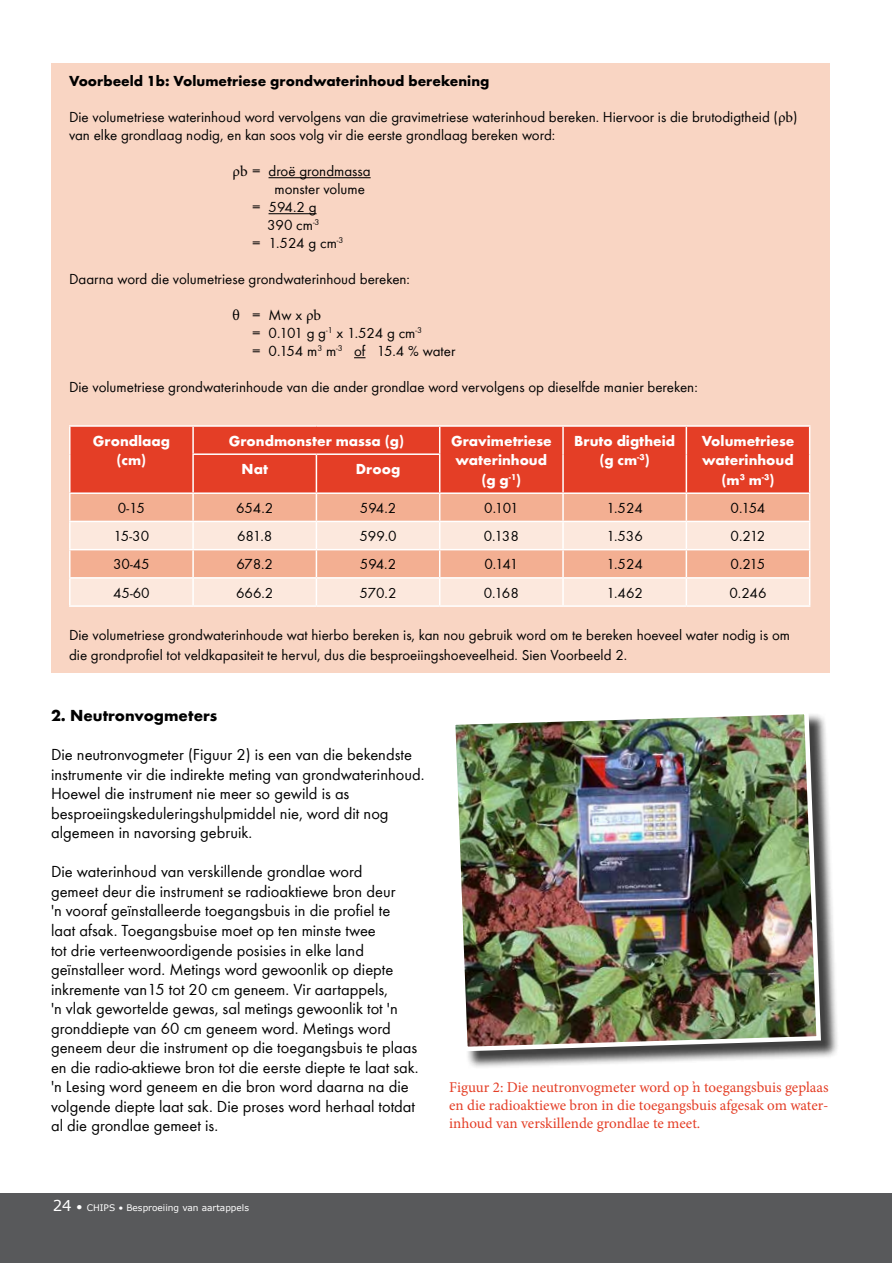
<style>
.page{position:relative;width:893px;height:1263px;background:#fff}
.page>*{position:absolute;margin:0;border:0;box-sizing:border-box;transform-origin:0 0}
.t1{font:16.5px/19.5px "Bright";color:#000}
.t2{font:700 16.5px "Bright";color:#000}
.t3{font:15px/18px "Bright";color:#000}
.t4{font:15px/18px "Minion Pro";color:#e43e26;text-align:justify}
.t5{font:700 15px/19.5px "Bright";color:#fff;text-align:center}
.t6{font:700 15px "Bright";color:#000}
.t7{font:9px "MS Reference Sans Serif";color:#fff}
.s1{font-family:"Minion Pro"}
.s2{font-size:15px}
.s3{font-size:12px}
</style>
<div class="page">
<div style="left:0;top:1193px;width:892px;height:70px;background:#58595b"></div>
<div style="left:51px;top:64px;width:778px;height:609px;background:#f9d5c3"></div>
<div style="left:71px;top:427px;width:738px;height:65px;background:#e43e26"></div>
<div style="left:71px;top:494px;width:738px;height:27px;background:#f3af92"></div>
<svg style="left:71px;top:522px;width:738px;height:83px;background:#f9d5c4"></svg>
<hr style="left:69px;top:425px;width:124px;height:2px;background:#fff">
<hr style="left:69px;top:427px;width:2px;height:27px;background:#fff">
<hr style="left:193px;top:425px;width:123px;height:2px;background:#fff">
<hr style="left:192px;top:427px;width:2px;height:26px;background:#fff">
<hr style="left:316px;top:425px;width:124px;height:2px;background:#fff">
<hr style="left:440px;top:425px;width:123px;height:2px;background:#fff">
<svg style="left:439px;top:427px;width:1px;height:26px"></svg>
<hr style="left:563px;top:425px;width:123px;height:2px;background:#fff">
<hr style="left:562px;top:427px;width:2px;height:27px;background:#fff">
<hr style="left:686px;top:425px;width:124px;height:2px;background:#fff">
<svg style="left:686px;top:427px;width:1px;height:27px"></svg>
<svg style="left:809px;top:427px;width:1px;height:27px"></svg>
<hr style="left:69px;top:454px;width:2px;height:38px;background:#fff">
<hr style="left:192px;top:453px;width:124px;height:2px;background:#fff">
<hr style="left:192px;top:455px;width:2px;height:37px;background:#fff">
<hr style="left:316px;top:453px;width:124px;height:2px;background:#fff">
<hr style="left:316px;top:455px;width:1px;height:37px;background:#fff">
<hr style="left:439px;top:455px;width:1px;height:37px;background:#fff">
<hr style="left:562px;top:454px;width:2px;height:38px;background:#fff">
<hr style="left:686px;top:454px;width:1px;height:38px;background:#fff">
<hr style="left:809px;top:454px;width:1px;height:38px;background:#fff">
<hr style="left:69px;top:492px;width:124px;height:2px;background:#fff">
<hr style="left:69px;top:494px;width:2px;height:27px;background:#fff">
<hr style="left:193px;top:492px;width:123px;height:2px;background:#fff">
<hr style="left:192px;top:494px;width:2px;height:27px;background:#fff">
<hr style="left:316px;top:492px;width:124px;height:2px;background:#fff">
<hr style="left:440px;top:492px;width:123px;height:2px;background:#fff">
<hr style="left:563px;top:492px;width:123px;height:2px;background:#fff">
<hr style="left:562px;top:494px;width:2px;height:27px;background:#fff">
<hr style="left:686px;top:492px;width:124px;height:2px;background:#fff">
<hr style="left:69px;top:521px;width:124px;height:1px;background:#fff">
<hr style="left:69px;top:522px;width:2px;height:27px;background:#fff">
<hr style="left:193px;top:521px;width:123px;height:1px;background:#fff">
<hr style="left:192px;top:522px;width:2px;height:27px;background:#fff">
<hr style="left:316px;top:521px;width:124px;height:1px;background:#fff">
<hr style="left:440px;top:521px;width:123px;height:1px;background:#fff">
<hr style="left:563px;top:521px;width:123px;height:1px;background:#fff">
<hr style="left:562px;top:522px;width:2px;height:27px;background:#fff">
<hr style="left:686px;top:521px;width:124px;height:1px;background:#fff">
<hr style="left:69px;top:549px;width:124px;height:1px;background:#fff">
<hr style="left:69px;top:550px;width:2px;height:27px;background:#fff">
<hr style="left:193px;top:549px;width:123px;height:1px;background:#fff">
<hr style="left:192px;top:550px;width:2px;height:27px;background:#fff">
<hr style="left:316px;top:549px;width:124px;height:1px;background:#fff">
<hr style="left:440px;top:549px;width:123px;height:1px;background:#fff">
<hr style="left:563px;top:549px;width:123px;height:1px;background:#fff">
<hr style="left:562px;top:550px;width:2px;height:27px;background:#fff">
<hr style="left:686px;top:549px;width:124px;height:1px;background:#fff">
<hr style="left:69px;top:577px;width:124px;height:2px;background:#fff">
<hr style="left:69px;top:579px;width:2px;height:26px;background:#fff">
<hr style="left:193px;top:577px;width:123px;height:2px;background:#fff">
<hr style="left:192px;top:579px;width:2px;height:26px;background:#fff">
<hr style="left:316px;top:577px;width:124px;height:2px;background:#fff">
<svg style="left:316px;top:494px;width:1px;height:111px"></svg>
<hr style="left:440px;top:577px;width:123px;height:2px;background:#fff">
<svg style="left:439px;top:494px;width:1px;height:111px"></svg>
<hr style="left:563px;top:577px;width:123px;height:2px;background:#fff">
<hr style="left:562px;top:579px;width:2px;height:26px;background:#fff">
<hr style="left:686px;top:577px;width:124px;height:2px;background:#fff">
<svg style="left:686px;top:494px;width:1px;height:111px"></svg>
<svg style="left:809px;top:494px;width:1px;height:111px"></svg>
<hr style="left:69px;top:605px;width:124px;height:2px;background:#fff">
<hr style="left:193px;top:605px;width:123px;height:2px;background:#fff">
<hr style="left:316px;top:605px;width:124px;height:2px;background:#fff">
<hr style="left:440px;top:605px;width:123px;height:2px;background:#fff">
<hr style="left:563px;top:605px;width:123px;height:2px;background:#fff">
<hr style="left:686px;top:605px;width:124px;height:2px;background:#fff">
<hr style="left:269px;top:177px;width:102px;height:1px;background:#000">
<hr style="left:269px;top:213px;width:48px;height:1px;background:#000">
<div style="left:454px;top:712px;width:385px;height:358px;background:#000;opacity:.75"></div>
<img style="left:454px;top:712px;width:369px;height:341px">
<p class="t6" style="left:69px;top:72px;width:422px">Voorbeeld 1b: Volumetriese grondwaterinhoud berekening</p>
<p class="t3" style="left:69px;top:108px;width:730px">Die volumetriese waterinhoud word vervolgens van die gravimetriese waterinhoud bereken. Hiervoor is die brutodigtheid (<span class="s1">ρb</span>) van elke grondlaag nodig, en kan soos volg vir die eerste grondlaag bereken word:</p>
<p class="t3" style="left:233px;top:162px;width:140px"><span class="s1">ρb</span> = droë grondmassa</p>
<p class="t3" style="left:275px;top:180px;width:92px">monster volume</p>
<p class="t3" style="left:252px;top:198px;width:66px">= 594.2 g</p>
<p class="t3" style="left:267px;top:216px;width:54px">390 cm<sup>-3</sup></p>
<p class="t3" style="left:252px;top:234px;width:93px">= 1.524 g cm<sup>-3</sup></p>
<p class="t3" style="left:69px;top:270px;width:343px">Daarna word die volumetriese grondwaterinhoud bereken:</p>
<p class="t3" style="left:252px;top:306px;width:205px;text-indent:-20px"><span class="s1">θ</span> = Mw x <span class="s1">ρb<br></span>= 0.101 g g<sup>-1</sup> x 1.524 g cm<sup>-3<br></sup>= 0.154 m<sup>3</sup> m<sup>-3</sup> of 15.4 % water</p>
<p class="t3" style="left:69px;top:378px;width:630px">Die volumetriese grondwaterinhoude van die ander grondlae word vervolgens op dieselfde manier bereken:</p>
<p class="t5" style="left:93px;top:431px;width:79px">Grondlaag (cm)</p>
<p class="t5" style="left:229px;top:431px;width:177px">Grondmonster massa (g)</p>
<p class="t5" style="left:451px;top:431px;width:102px">Gravimetriese waterinhoud (g g<sup>-1</sup>)</p>
<p class="t5" style="left:574px;top:431px;width:102px">Bruto digtheid (g cm<sup>-3</sup>)</p>
<p class="t5" style="left:702px;top:431px;width:94px">Volumetriese waterinhoud (m<sup>3</sup> m<sup>-3</sup>)</p>
<p class="t5" style="left:242px;top:459px;width:28px">Nat</p>
<p class="t5" style="left:356px;top:459px;width:46px">Droog</p>
<p class="t3" style="left:118px;top:499px;width:29px">0-15</p>
<p class="t3" style="left:236px;top:499px;width:39px">654.2</p>
<p class="t3" style="left:360px;top:499px;width:38px">594.2</p>
<p class="t3" style="left:484px;top:499px;width:36px">0.101</p>
<p class="t3" style="left:607px;top:499px;width:38px">1.524</p>
<p class="t3" style="left:731px;top:499px;width:36px">0.154</p>
<p class="t3" style="left:114px;top:527px;width:37px">15-30</p>
<p class="t3" style="left:237px;top:527px;width:37px">681.8</p>
<p class="t3" style="left:359px;top:527px;width:39px">599.0</p>
<p class="t3" style="left:484px;top:527px;width:37px">0.138</p>
<p class="t3" style="left:606px;top:527px;width:38px">1.536</p>
<p class="t3" style="left:731px;top:527px;width:36px">0.212</p>
<p class="t3" style="left:113px;top:555px;width:38px">30-45</p>
<p class="t3" style="left:236px;top:555px;width:38px">678.2</p>
<p class="t3" style="left:360px;top:555px;width:38px">594.2</p>
<p class="t3" style="left:484px;top:555px;width:35px">0.141</p>
<p class="t3" style="left:606px;top:555px;width:38px">1.524</p>
<p class="t3" style="left:730px;top:555px;width:36px">0.215</p>
<p class="t3" style="left:113px;top:584px;width:38px">45-60</p>
<p class="t3" style="left:236px;top:584px;width:39px">666.2</p>
<p class="t3" style="left:360px;top:584px;width:38px">570.2</p>
<p class="t3" style="left:484px;top:584px;width:37px">0.168</p>
<p class="t3" style="left:606px;top:584px;width:38px">1.462</p>
<p class="t3" style="left:729px;top:584px;width:39px">0.246</p>
<p class="t3" style="left:69px;top:625px;width:722px;line-height:19.5px">Die volumetriese grondwaterinhoude wat hierbo bereken is, kan nou gebruik word om te bereken hoeveel water nodig is om die grondprofiel tot veldkapasiteit te hervul, dus die besproeiingshoeveelheid. Sien Voorbeeld 2.</p>
<p class="t2" style="left:51px;top:706px;width:168px">2. Neutronvogmeters</p>
<p class="t1" style="left:51px;top:745px;width:375px">Die neutronvogmeter (Figuur 2) is een van die bekendste instrumente vir die indirekte meting van grondwaterinhoud.<br>Hoewel die instrument nie meer so gewild is as besproeiingskeduleringshulpmiddel nie, word dit nog algemeen in navorsing gebruik.</p>
<p class="t1" style="left:51px;top:862px;width:369px">Die waterinhoud van verskillende grondlae word<br>gemeet deur die instrument se radioaktiewe bron deur<br>'n vooraf geïnstalleerde toegangsbuis in die profiel te laat afsak. Toegangsbuise moet op ten minste twee<br>tot drie verteenwoordigende posisies in elke land geïnstalleer word. Metings word gewoonlik op diepte inkremente van15 tot 20 cm geneem. Vir aartappels,<br>'n vlak gewortelde gewas, sal metings gewoonlik tot 'n gronddiepte van 60 cm geneem word. Metings word geneem deur die instrument op die toegangsbuis te plaas en die radio-aktiewe bron tot die eerste diepte te laat sak. 'n Lesing word geneem en die bron word daarna na die volgende diepte laat sak. Die proses word herhaal totdat al die grondlae gemeet is.</p>
<p class="t7" style="left:53px;top:1201px;width:198px"><span class="s2">24</span> <span class="s3">•</span> CHIPS • Besproeiing van aartappels</p>
<p class="t4" style="left:449px;top:1078px;width:381px">Figuur 2: Die neutronvogmeter word op ŉ toegangsbuis geplaas en die radioaktiewe bron in die toegangsbuis afgesak om water&shy;inhoud van verskillende grondlae te meet.</p>
</div>
